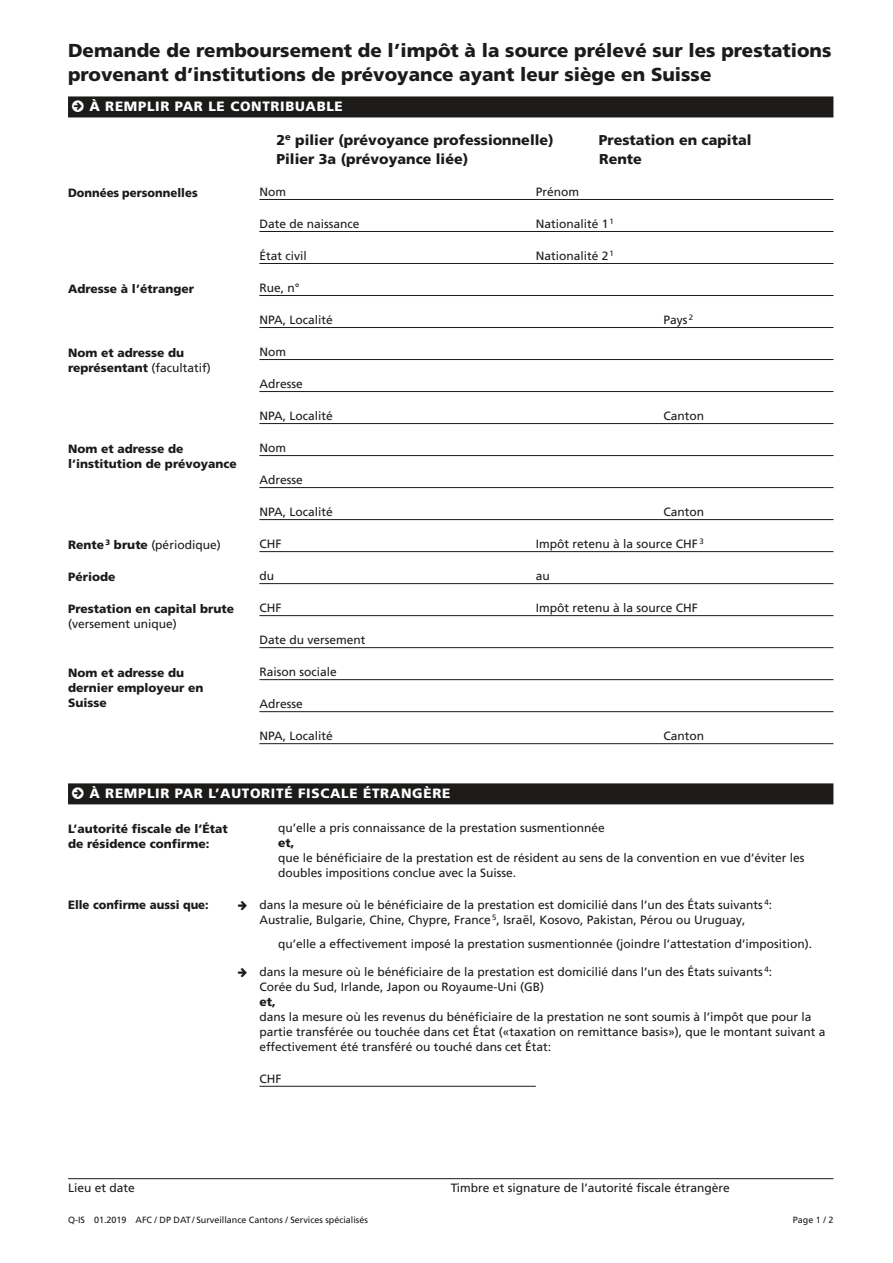
<style>
.page{position:relative;width:893px;height:1263px;background:#fff}
.page>*{position:absolute;margin:0;border:0;box-sizing:border-box;transform-origin:0 0}
.Überschriften_H1{font:900 18.75px/24px "Frutiger LT Com";color:#1c1b1a}
.Kategorie{font:900 14.25px "Frutiger LT Com";color:#1c1b1a}
.Überschriften_H2{font:900 13.5px "Frutiger LT Com";letter-spacing:.05em;color:#fff}
.Option{font:12px/15px "Frutiger LT Com";color:#1c1b1a}
.Textfeld{font:12px "Frutiger LT Com";color:#1c1b1a}
.Überschriften_H3{font:900 12px/15px "Frutiger LT Com";color:#1c1b1a}
.Überschriften_H3-2{font:900 12px "Frutiger LT Com";color:#1c1b1a;scale:.95 1}
.Textfeld_l_Einzug{font:12px "Frutiger LT Com";color:#1c1b1a}
.t1{font:9px "Frutiger LT Com";color:#1c1b1a}
.s1{font-weight:400}
.s2{font-weight:900}
</style>
<div class="page">
<div style="left:68px;top:96px;width:765px;height:21px;background:#1c1b1a"></div>
<hr style="left:259px;top:199px;width:574px;height:1px;background:#1c1b1a">
<hr style="left:259px;top:231px;width:574px;height:1px;background:#1c1b1a">
<hr style="left:259px;top:263px;width:574px;height:1px;background:#1c1b1a">
<hr style="left:259px;top:295px;width:574px;height:1px;background:#1c1b1a">
<hr style="left:259px;top:327px;width:574px;height:1px;background:#1c1b1a">
<hr style="left:259px;top:359px;width:574px;height:1px;background:#1c1b1a">
<hr style="left:259px;top:391px;width:574px;height:1px;background:#1c1b1a">
<hr style="left:259px;top:423px;width:574px;height:1px;background:#1c1b1a">
<hr style="left:259px;top:455px;width:574px;height:1px;background:#1c1b1a">
<hr style="left:259px;top:487px;width:574px;height:1px;background:#1c1b1a">
<hr style="left:259px;top:519px;width:574px;height:1px;background:#1c1b1a">
<hr style="left:259px;top:551px;width:574px;height:1px;background:#1c1b1a">
<hr style="left:259px;top:583px;width:574px;height:1px;background:#1c1b1a">
<hr style="left:259px;top:615px;width:574px;height:1px;background:#1c1b1a">
<hr style="left:259px;top:647px;width:574px;height:1px;background:#1c1b1a">
<hr style="left:259px;top:679px;width:574px;height:1px;background:#1c1b1a">
<hr style="left:259px;top:711px;width:574px;height:1px;background:#1c1b1a">
<hr style="left:259px;top:743px;width:574px;height:1px;background:#1c1b1a">
<div style="left:68px;top:783px;width:765px;height:21px;background:#1c1b1a"></div>
<hr style="left:259px;top:1086px;width:277px;height:1px;background:#1c1b1a">
<hr style="left:68px;top:1178px;width:765px;height:1px;background:#1c1b1a">
<h1 class="Überschriften_H1" style="left:68px;top:38px;width:765px">Demande de remboursement de l’impôt à la source prélevé sur les prestations provenant d’institutions de prévoyance ayant leur siège en Suisse</h1>
<h2 class="Überschriften_H2" style="left:89px;top:99px;width:255px">À REMPLIR PAR LE CONTRIBUABLE</h2>
<p class="Kategorie" style="left:276px;top:131px;width:279px">2<sup>e</sup> pilier (prévoyance professionnelle)</p>
<p class="Kategorie" style="left:599px;top:131px;width:154px">Prestation en capital</p>
<p class="Kategorie" style="left:276px;top:151px;width:193px">Pilier 3a (prévoyance liée)</p>
<p class="Kategorie" style="left:599px;top:151px;width:44px">Rente</p>
<p class="Textfeld" style="left:259px;top:185px;width:28px">Nom</p>
<p class="Textfeld" style="left:536px;top:185px;width:45px">Prénom</p>
<p class="Textfeld" style="left:259px;top:217px;width:102px">Date de naissance</p>
<p class="Textfeld" style="left:536px;top:217px;width:79px">Nationalité 1<sup>1</sup></p>
<p class="Textfeld" style="left:259px;top:249px;width:49px">État civil</p>
<p class="Textfeld" style="left:536px;top:249px;width:79px">Nationalité 2<sup>1</sup></p>
<p class="Textfeld" style="left:259px;top:281px;width:42px">Rue, n°</p>
<p class="Textfeld" style="left:259px;top:313px;width:75px">NPA, Localité</p>
<p class="Textfeld" style="left:663px;top:313px;width:31px">Pays <sup>2</sup></p>
<p class="Textfeld" style="left:259px;top:345px;width:28px">Nom</p>
<p class="Textfeld" style="left:259px;top:377px;width:45px">Adresse</p>
<p class="Textfeld" style="left:259px;top:409px;width:75px">NPA, Localité</p>
<p class="Textfeld" style="left:663px;top:409px;width:42px">Canton</p>
<p class="Textfeld" style="left:259px;top:441px;width:28px">Nom</p>
<p class="Textfeld" style="left:259px;top:473px;width:45px">Adresse</p>
<p class="Textfeld" style="left:259px;top:505px;width:75px">NPA, Localité</p>
<p class="Textfeld" style="left:663px;top:505px;width:42px">Canton</p>
<p class="Textfeld" style="left:259px;top:537px;width:23px">CHF</p>
<p class="Textfeld" style="left:536px;top:537px;width:169px">Impôt retenu à la source CHF <sup>3</sup></p>
<p class="Textfeld" style="left:259px;top:569px;width:16px">du</p>
<p class="Textfeld" style="left:536px;top:569px;width:16px">au</p>
<p class="Textfeld" style="left:259px;top:601px;width:23px">CHF</p>
<p class="Textfeld" style="left:536px;top:601px;width:164px">Impôt retenu à la source CHF</p>
<p class="Textfeld" style="left:259px;top:633px;width:108px">Date du versement</p>
<p class="Textfeld" style="left:259px;top:665px;width:79px">Raison sociale</p>
<p class="Textfeld" style="left:259px;top:697px;width:45px">Adresse</p>
<p class="Textfeld" style="left:259px;top:729px;width:75px">NPA, Localité</p>
<p class="Textfeld" style="left:663px;top:729px;width:42px">Canton</p>
<p class="Überschriften_H3-2" style="left:68px;top:185px;width:138px">Données personnelles</p>
<p class="Überschriften_H3" style="left:68px;top:281px;width:128px">Adresse à l’étranger</p>
<p class="Überschriften_H3" style="left:68px;top:345px;width:144px">Nom et adresse du représentant <span class="s1">(facultatif)</span></p>
<p class="Überschriften_H3" style="left:68px;top:441px;width:170px">Nom et adresse de l’institution de prévoyance</p>
<p class="Option" style="left:68px;top:537px;width:154px"><span class="s2">Rente</span> <sup>3</sup> <span class="s2">brute</span> (périodique)</p>
<p class="Überschriften_H3" style="left:68px;top:569px;width:49px">Période</p>
<p class="Überschriften_H3" style="left:68px;top:601px;width:168px">Prestation en capital brute <span class="s1">(versement unique)</span></p>
<p class="Überschriften_H3" style="left:68px;top:665px;width:137px">Nom et adresse du dernier employeur en<br>Suisse</p>
<h2 class="Überschriften_H2" style="left:89px;top:785px;width:362px">À REMPLIR PAR L’AUTORITÉ FISCALE ÉTRANGÈRE</h2>
<p class="Option" style="left:278px;top:820px;width:528px">qu’elle a pris connaissance de la prestation susmentionnée<br><span class="s2">et,<br></span>que le bénéficiaire de la prestation est de résident au sens de la convention en vue d’éviter les doubles impositions conclue avec la Suisse.</p>
<p class="Überschriften_H3" style="left:68px;top:821px;width:161px">L’autorité fiscale de l’État de résidence confirme:</p>
<h3 class="Überschriften_H3-2" style="left:68px;top:898px;width:150px">Elle confirme aussi que:</h3>
<p class="Option" style="left:259px;top:897px;width:514px">dans la mesure où le bénéficiaire de la prestation est domicilié dans l’un des États suivants <sup>4</sup>:<br>Australie, Bulgarie, Chine, Chypre, France <sup>5</sup>, Israël, Kosovo, Pakistan, Pérou ou Uruguay,</p>
<p class="Option" style="left:278px;top:936px;width:535px">qu’elle a effectivement imposé la prestation susmentionnée (joindre l’attestation d’imposition).</p>
<p class="Option" style="left:259px;top:964px;width:568px">dans la mesure où le bénéficiaire de la prestation est domicilié dans l’un des États suivants <sup>4</sup>:<br>Corée du Sud, Irlande, Japon ou Royaume-Uni (GB)<br><span class="s2">et,<br></span>dans la mesure où les revenus du bénéficiaire de la prestation ne sont soumis à l’impôt que pour la partie transférée ou touchée dans cet État («taxation on remittance basis»), que le montant suivant a effectivement été transféré ou touché dans cet État:</p>
<p class="Textfeld_l_Einzug" style="left:259px;top:1072px;width:23px">CHF</p>
<p class="Textfeld" style="left:68px;top:1180px;width:68px">Lieu et date</p>
<p class="Textfeld" style="left:451px;top:1180px;width:280px">Timbre et signature de l’autorité fiscale étrangère</p>
<p class="t1" style="left:68px;top:1214px;width:301px">Q-IS 01.2019 AFC / DP DAT/ Surveillance Cantons / Services spécialisés</p>
<p class="t1" style="left:793px;top:1214px;width:42px">Page 1 / 2</p>
</div>
